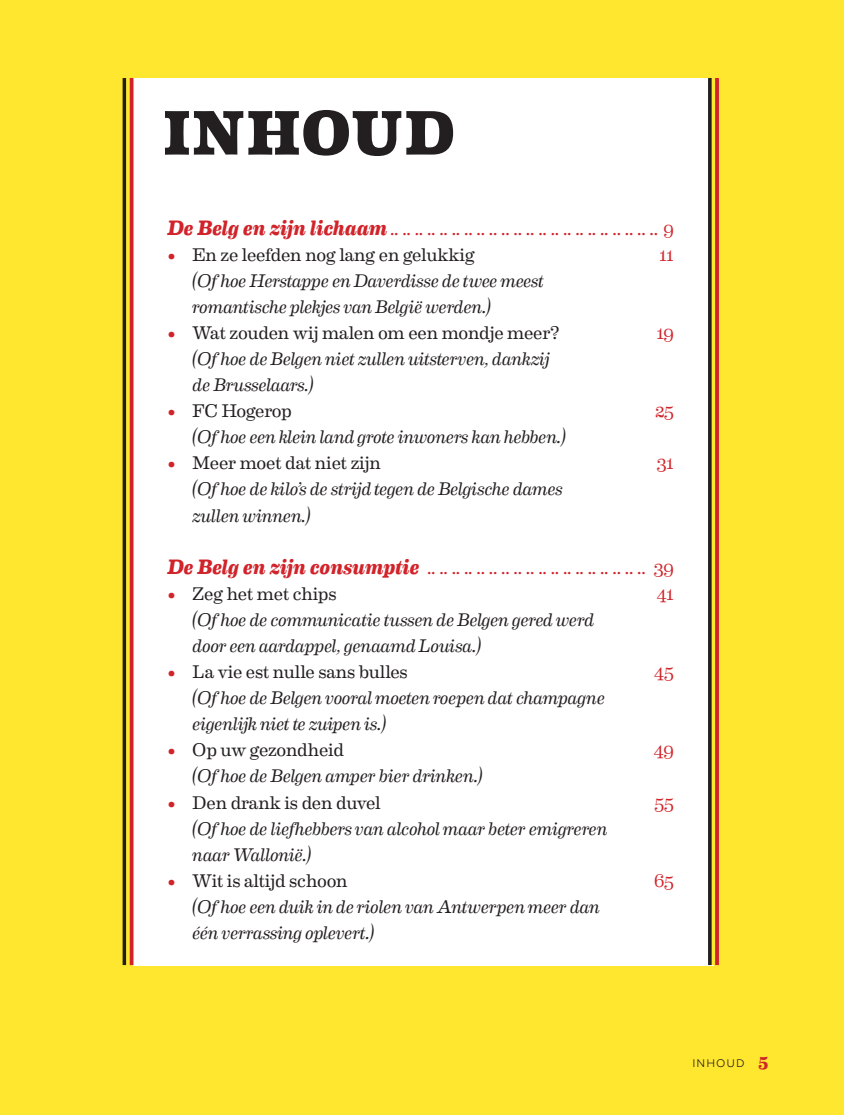
<style>
.page{position:relative;width:844px;height:1115px;background:#fff}
.page>*{position:absolute;margin:0;border:0;box-sizing:border-box;transform-origin:0 0}
.t1{font:800 63px "Eames Century Modern";letter-spacing:.03em;color:#231f20}
.t2{font:italic 18.38px/26.1px "Eames Century Modern";letter-spacing:-.015em;color:#231f20}
.t3{font:18.38px "Eames Century Modern";letter-spacing:-.015em;color:#231f20}
.t4{font:18.38px "Eames Century Modern";letter-spacing:-.015em;color:#d1232a}
.t5{font:300 14px "Proxima Nova";letter-spacing:.075em;color:#231f20}
.s1{font-weight:700;font-style:italic;font-size:21px}
.s2{color:#d1232a}
.s3{font-family:"Eames Century Modern";font-weight:700;font-size:17.5px;color:#d1232a}
</style>
<div class="page">
<div style="left:0;top:0;width:843px;height:1114px;background:#ffe62f"></div>
<div style="left:133px;top:78px;width:580px;height:887px;background:#fff"></div>
<hr style="left:123px;top:78px;width:3px;height:887px;background:#231f20">
<svg style="left:126px;top:78px;width:4px;height:887px"></svg>
<hr style="left:130px;top:78px;width:3px;height:887px;background:#d1232a">
<svg style="left:708px;top:78px;width:3px;height:887px;background:#272324"></svg>
<hr style="left:711px;top:78px;width:3px;height:887px;background:#ffe62f">
<svg style="left:715px;top:78px;width:3px;height:887px;background:#d2292a"></svg>
<h1 class="t1" style="left:163px;top:85px;width:293px">INHOUD</h1>
<p class="t4" style="left:167px;top:214px;width:507px"><span class="s1">De Belg en zijn lichaam</span>. .. .. .. .. .. .. .. .. .. .. .. .. .. .. .. .. .. .. .. .. .. .9</p>
<p class="t3" style="left:167px;top:240px;width:309px"><span class="s2">•</span> En ze leefden nog lang en gelukkig</p>
<p class="t4" style="left:659px;top:240px;width:16px">11</p>
<p class="t2" style="left:192px;top:266px;width:353px">(Of hoe Herstappe en Daverdisse de twee meest romantische plekjes van België werden.)</p>
<p class="t3" style="left:167px;top:319px;width:393px"><span class="s2">•</span> Wat zouden wij malen om een mondje meer?</p>
<p class="t4" style="left:656px;top:319px;width:19px">19</p>
<p class="t2" style="left:192px;top:344px;width:359px">(Of hoe de Belgen niet zullen uitsterven, dankzij de Brusselaars.)</p>
<p class="t3" style="left:167px;top:397px;width:126px"><span class="s2">•</span> FC Hogerop</p>
<p class="t4" style="left:654px;top:397px;width:20px">25</p>
<p class="t2" style="left:192px;top:422px;width:375px">(Of hoe een klein land grote inwoners kan hebben.)</p>
<p class="t3" style="left:167px;top:449px;width:215px"><span class="s2">•</span> Meer moet dat niet zijn</p>
<p class="t4" style="left:656px;top:449px;width:19px">31</p>
<p class="t2" style="left:192px;top:475px;width:372px">(Of hoe de kilo’s de strijd tegen de Belgische dames zullen winnen.)</p>
<p class="t4" style="left:167px;top:553px;width:507px"><span class="s1">De Belg en zijn consumptie</span>. .. .. .. .. .. .. .. .. .. .. .. .. .. .. .. .. .. . 39</p>
<p class="t3" style="left:167px;top:579px;width:170px"><span class="s2">•</span> Zeg het met chips</p>
<p class="t4" style="left:656px;top:579px;width:19px">41</p>
<p class="t2" style="left:192px;top:605px;width:403px">(Of hoe de communicatie tussen de Belgen gered werd door een aardappel, genaamd Louisa.)</p>
<p class="t3" style="left:167px;top:658px;width:242px"><span class="s2">•</span> La vie est nulle sans bulles</p>
<p class="t4" style="left:653px;top:658px;width:22px">45</p>
<p class="t2" style="left:192px;top:683px;width:414px">(Of hoe de Belgen vooral moeten roepen dat champagne eigenlijk niet te zuipen is.)</p>
<p class="t3" style="left:167px;top:736px;width:178px"><span class="s2">•</span> Op uw gezondheid</p>
<p class="t4" style="left:653px;top:736px;width:22px">49</p>
<p class="t2" style="left:192px;top:761px;width:292px">(Of hoe de Belgen amper bier drinken.)</p>
<p class="t3" style="left:167px;top:788px;width:215px"><span class="s2">•</span> Den drank is den duvel</p>
<p class="t4" style="left:653px;top:788px;width:21px">55</p>
<p class="t2" style="left:192px;top:813px;width:416px">(Of hoe de liefhebbers van alcohol maar beter emigreren naar Wallonië.)</p>
<p class="t3" style="left:167px;top:866px;width:182px"><span class="s2">•</span> Wit is altijd schoon</p>
<p class="t4" style="left:653px;top:866px;width:21px">65</p>
<p class="t2" style="left:192px;top:892px;width:409px">(Of hoe een duik in de riolen van Antwerpen meer dan één verrassing oplevert.)</p>
<p class="t5" style="left:692px;top:1052px;width:77px">Inhoud <span class="s3">5</span></p>
</div>
